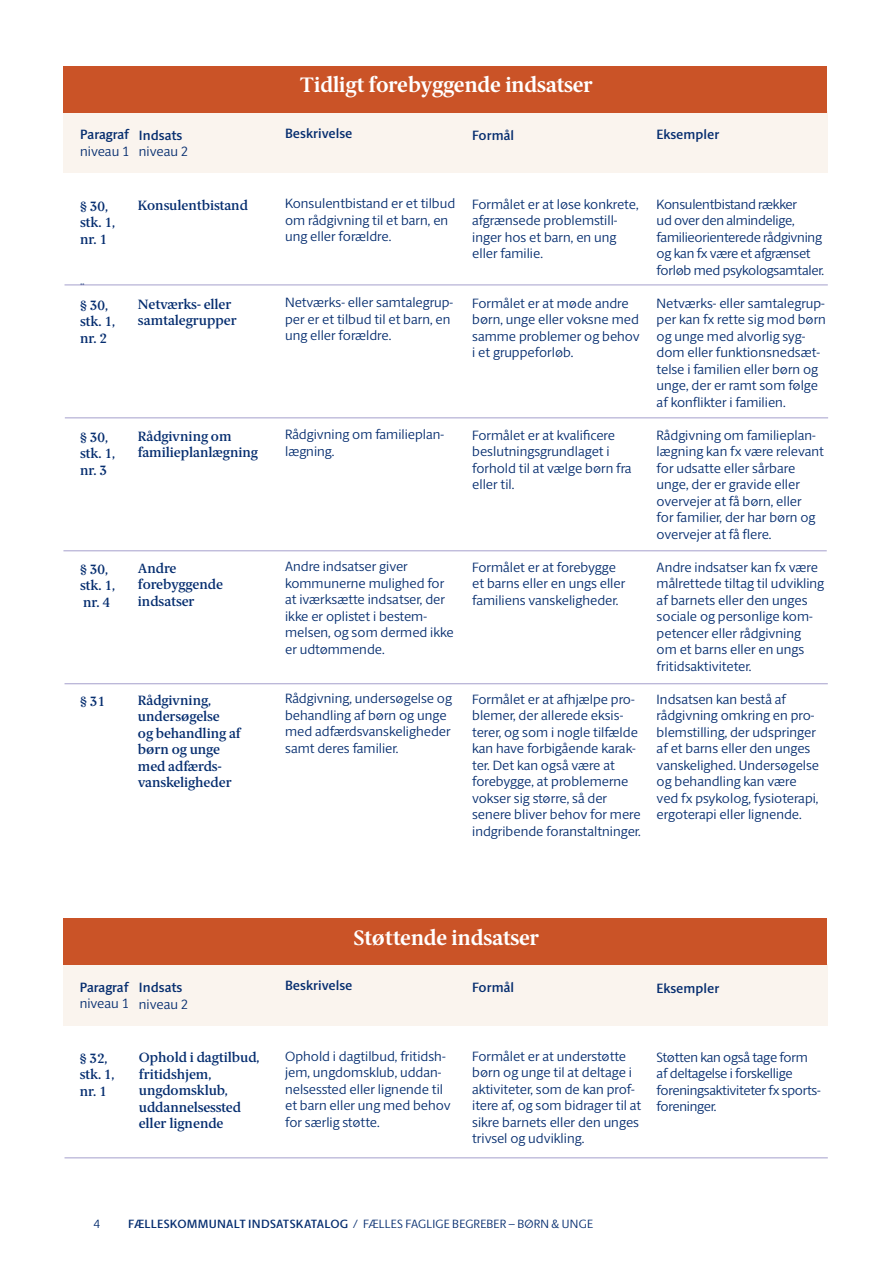
<style>
.page{position:relative;width:893px;height:1263px;background:#fff}
.page>*{position:absolute;margin:0;border:0;box-sizing:border-box;transform-origin:0 0}
.t1{font:700 21px "ID Serif";color:#fff}
.t2{font:300 13.5px/16.5px "ID Sans";color:#052d6f}
.t3{font:600 13.5px/16.5px "ID Serif";color:#052d6f}
.t4{font:300 13.5px/16.5px "ID Sans";letter-spacing:-.02em;color:#052d6f}
.t5{font:600 13.5px/16.5px "ID Sans";color:#052d6f}
.t6{font:300 12px "ID Sans";letter-spacing:.02em;color:#052d6f}
.s1{font-weight:300}
.s2{font-weight:600}
</style>
<div class="page">
<div style="left:63px;top:112px;width:765px;height:61px;background:#faf4ee"></div>
<div style="left:63px;top:66px;width:764px;height:46px;background:#ca5327"></div>
<hr style="left:65px;top:284px;width:763px;height:1px;background:#a5a0cc">
<hr style="left:65px;top:417px;width:763px;height:1px;background:#a5a0cc">
<hr style="left:63px;top:550px;width:764px;height:1px;background:#a5a0cc">
<hr style="left:65px;top:683px;width:763px;height:1px;background:#a5a0cc">
<div style="left:63px;top:964px;width:765px;height:61px;background:#faf4ee"></div>
<div style="left:63px;top:918px;width:764px;height:47px;background:#ca5327"></div>
<hr style="left:65px;top:1157px;width:763px;height:1px;background:#a5a0cc">
<h2 class="t1" style="left:300px;top:72px;width:295px">Tidligt forebyggende indsatser</h2>
<p class="t5" style="left:80px;top:127px;width:51px">Paragraf <span class="s1">niveau 1</span></p>
<p class="t5" style="left:139px;top:127px;width:51px">Indsats <span class="s1">niveau 2</span></p>
<p class="t5" style="left:285px;top:125px;width:69px">Beskrivelse</p>
<p class="t5" style="left:472px;top:127px;width:43px">Formål</p>
<p class="t5" style="left:657px;top:127px;width:64px">Eksempler</p>
<p class="t3" style="left:80px;top:198px;width:36px">§ 30, stk. 1, nr. 1</p>
<p class="t3" style="left:80px;top:280px;width:36px">¨<br>§ 30, stk. 1, nr. 2</p>
<p class="t3" style="left:138px;top:197px;width:112px">Konsulentbistand</p>
<p class="t3" style="left:138px;top:296px;width:100px">Netværks- eller samtalegrupper</p>
<p class="t3" style="left:80px;top:429px;width:36px">§ 30, stk. 1, nr. 3</p>
<p class="t3" style="left:138px;top:428px;width:122px">Rådgivning om familieplanlægning</p>
<p class="t3" style="left:80px;top:561px;width:36px">§ 30, stk. 1, nr. 4</p>
<p class="t3" style="left:138px;top:560px;width:87px">Andre forebyggende indsatser</p>
<p class="t3" style="left:80px;top:693px;width:26px">§ 31</p>
<p class="t3" style="left:138px;top:692px;width:104px">Rådgivning, undersøgelse<br>og behandling af børn og unge med adfærds&shy;vanskeligheder</p>
<p class="t2" style="left:285px;top:195px;width:172px">Konsulentbistand er et tilbud om rådgivning til et barn, en ung eller forældre.</p>
<p class="t2" style="left:285px;top:294px;width:170px">Netværks- eller samtalegrup&shy;per er et tilbud til et barn, en ung eller forældre.</p>
<p class="t2" style="left:285px;top:426px;width:161px">Rådgivning om familieplan&shy;lægning.</p>
<p class="t2" style="left:285px;top:558px;width:170px">Andre indsatser giver kommunerne mulighed for at iværksætte indsatser, der ikke er oplistet i bestem&shy;melsen, og som dermed ikke er udtømmende.</p>
<p class="t2" style="left:285px;top:690px;width:168px">Rådgivning, undersøgelse og behandling af børn og unge med adfærdsvanskeligheder samt deres familier.</p>
<p class="t2" style="left:472px;top:196px;width:168px">Formålet er at løse konkrete, afgrænsede problemstill&shy;inger hos et barn, en ung eller familie.</p>
<p class="t2" style="left:472px;top:295px;width:169px">Formålet er at møde andre børn, unge eller voksne med samme problemer og behov i et gruppeforløb.</p>
<p class="t2" style="left:472px;top:427px;width:161px">Formålet er at kvalificere beslutningsgrundlaget i forhold til at vælge børn fra eller til.</p>
<p class="t2" style="left:472px;top:559px;width:155px">Formålet er at forebygge et barns eller en ungs eller familiens vanskeligheder.</p>
<p class="t2" style="left:472px;top:691px;width:170px">Formålet er at afhjælpe pro&shy;blemer, der allerede eksis&shy;terer, og som i nogle tilfælde kan have forbigående karak&shy;ter. Det kan også være at forebygge, at problemerne vokser sig større, så der senere bliver behov for mere indgribende foranstaltninger.</p>
<p class="t4" style="left:657px;top:196px;width:169px">Konsulentbistand rækker<br>ud over den almindelige, familieorienterede rådgivning og kan fx være et afgrænset forløb med psykologsamtaler.</p>
<p class="t2" style="left:657px;top:295px;width:171px">Netværks- eller samtalegrup&shy;per kan fx rette sig mod børn og unge med alvorlig syg&shy;dom eller funktionsnedsæt&shy;telse i familien eller børn og unge, der er ramt som følge af konflikter i familien.</p>
<p class="t2" style="left:657px;top:427px;width:169px">Rådgivning om familieplan&shy;lægning kan fx være relevant for udsatte eller sårbare unge, der er gravide eller overvejer at få børn, eller<br>for familier, der har børn og overvejer at få flere.</p>
<p class="t2" style="left:657px;top:559px;width:169px">Andre indsatser kan fx være målrettede tiltag til udvikling af barnets eller den unges sociale og personlige kom&shy;petencer eller rådgivning om et barns eller en ungs fritidsaktiviteter.</p>
<p class="t2" style="left:657px;top:691px;width:164px">Indsatsen kan bestå af rådgivning omkring en pro&shy;blemstilling, der udspringer af et barns eller den unges vanskelighed. Undersøgelse og behandling kan være ved fx psykolog, fysioterapi, ergoterapi eller lignende.</p>
<h2 class="t1" style="left:354px;top:925px;width:187px">Støttende indsatser</h2>
<p class="t5" style="left:80px;top:979px;width:51px">Paragraf <span class="s1">niveau 1</span></p>
<p class="t5" style="left:139px;top:979px;width:51px">Indsats <span class="s1">niveau 2</span></p>
<p class="t5" style="left:285px;top:977px;width:69px">Beskrivelse</p>
<p class="t5" style="left:472px;top:979px;width:43px">Formål</p>
<p class="t5" style="left:657px;top:980px;width:64px">Eksempler</p>
<p class="t3" style="left:139px;top:1049px;width:122px">Ophold i dagtilbud, fritidshjem, ungdomsklub, uddannelsessted eller lignende</p>
<p class="t2" style="left:285px;top:1047px;width:167px">Ophold i dagtilbud, fritidsh&shy;jem, ungdomsklub, uddan&shy;nelsessted eller lignende til et barn eller ung med behov for særlig støtte.</p>
<p class="t3" style="left:80px;top:1050px;width:36px">§ 32, stk. 1, nr. 1</p>
<p class="t2" style="left:472px;top:1048px;width:171px">Formålet er at understøtte børn og unge til at deltage i aktiviteter, som de kan prof&shy;itere af, og som bidrager til at sikre barnets eller den unges trivsel og udvikling.</p>
<p class="t4" style="left:657px;top:1049px;width:166px">Støtten kan også tage form af deltagelse i forskellige foreningsaktiviteter fx sports&shy;foreninger.</p>
<p class="t6" style="left:93px;top:1217px;width:8px">4</p>
<p class="t6" style="left:128px;top:1216px;width:466px"><span class="s2">FÆLLESKOMMUNALT INDSATSKATALOG</span> / FÆLLES FAGLIGE BEGREBER – BØRN &amp; UNGE</p>
</div>
